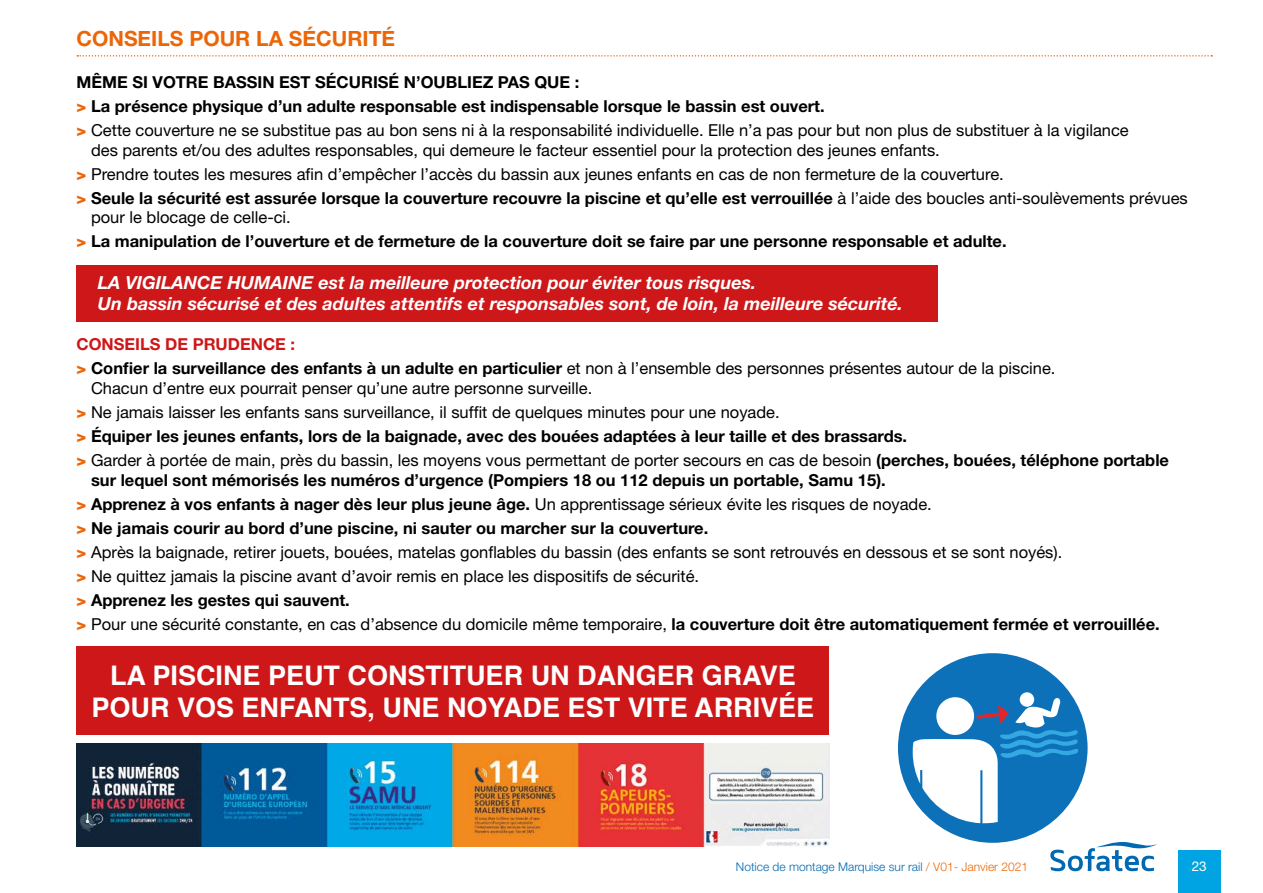
<style>
.page{position:relative;width:1263px;height:893px;background:#fff}
.page>*{position:absolute;margin:0;border:0;box-sizing:border-box;transform-origin:0 0}
.t1{font:700 27px/32.4px "Helvetica";color:#fff;text-align:center}
.t2{font:700 21px "Helvetica Neue";color:#ec6608}
.t3{font:italic 700 18px/21.6px "Helvetica Neue";color:#fff}
.t4{font:16.5px/24px "Helvetica Neue";color:#000}
.t5{font:700 16.5px/24px "Helvetica Neue";color:#000}
.t6{font:13.5px "Helvetica Neue";color:#fff}
.t7{font:300 12px "Helvetica Neue";color:#0069b1}
.s1{font-weight:800;color:#ec6608}
.s2{font-weight:400}
.s3{font-weight:700}
.s4{font-weight:700;color:#cd1719}
.s5{color:#ec6608}
</style>
<div class="page">
<div style="left:77px;top:266px;width:861px;height:56px;background:#cd1719"></div>
<svg style="left:77px;top:55px;width:1135px;height:2px"></svg>
<div style="left:77px;top:646px;width:752px;height:89px;background:#cd1719"></div>
<div style="left:898px;top:653px;width:189px;height:190px;background:#0d71b9;border-radius:50%"></div>
<svg style="left:1020px;top:692px;width:14px;height:15px"></svg>
<svg style="left:913px;top:696px;width:167px;height:127px"></svg>
<img style="left:77px;top:744px;width:752px;height:102px">
<div style="left:1178px;top:850px;width:42px;height:43px;background:#00a4e3"></div>
<svg style="left:1050px;top:842px;width:107px;height:29px"></svg>
<p class="t2" style="left:77px;top:31px;width:320px">CONSEILS POUR LA SÉCURITÉ</p>
<p class="t5" style="left:77px;top:71px;width:1054px">MÊME SI VOTRE BASSIN EST SÉCURISÉ N’OUBLIEZ PAS QUE :<br><span class="s1">&gt;</span> La présence physique d’un adulte responsable est indispensable lorsque le bassin est ouvert.<br><span class="s1">&gt;</span> <span class="s2">Cette couverture ne se substitue pas au bon sens ni à la responsabilité individuelle. Elle n’a pas pour but non plus de substituer à la vigilance</span></p>
<p class="t4" style="left:77px;top:139px;width:1113px;text-indent:14px">des parents et/ou des adultes responsables, qui demeure le facteur essentiel pour la protection des jeunes enfants.<br><span class="s1">&gt;</span> Prendre toutes les mesures afin d’empêcher l’accès du bassin aux jeunes enfants en cas de non fermeture de la couverture.<br><span class="s1">&gt;</span> <span class="s3">Seule la sécurité est assurée lorsque la couverture recouvre la piscine et qu’elle est verrouillée</span> à l’aide des boucles anti-soulèvements prévues</p>
<p class="t5" style="left:77px;top:207px;width:931px;text-indent:14px"><span class="s2">pour le blocage de celle-ci.<br></span><span class="s1">&gt;</span> La manipulation de l’ouverture et de fermeture de la couverture doit se faire par une personne responsable et adulte.</p>
<p class="t3" style="left:98px;top:273px;width:807px">LA VIGILANCE HUMAINE est la meilleure protection pour éviter tous risques.<br>Un bassin sécurisé et des adultes attentifs et responsables sont, de loin, la meilleure sécurité.</p>
<p class="t4" style="left:77px;top:334px;width:980px"><span class="s4">CONSEILS DE PRUDENCE :<br></span><span class="s1">&gt;</span> <span class="s3">Confier la surveillance des enfants à un adulte en particulier</span> et non à l’ensemble des personnes présentes autour de la piscine.</p>
<p class="t4" style="left:77px;top:378px;width:1094px;text-indent:14px">Chacun d’entre eux pourrait penser qu’une autre personne surveille.<br><span class="s1">&gt;</span> Ne jamais laisser les enfants sans surveillance, il suffit de quelques minutes pour une noyade.<br><span class="s1">&gt;</span> <span class="s3">Équiper les jeunes enfants, lors de la baignade, avec des bouées adaptées à leur taille et des brassards.<br></span><span class="s1">&gt;</span> Garder à portée de main, près du bassin, les moyens vous permettant de porter secours en cas de besoin <span class="s3">(perches, bouées, téléphone portable</span></p>
<p class="t4" style="left:77px;top:470px;width:1085px;text-indent:14px"><span class="s3">sur lequel sont mémorisés les numéros d’urgence (Pompiers 18 ou 112 depuis un portable, Samu 15).<br></span><span class="s1">&gt;</span> <span class="s3">Apprenez à vos enfants à nager dès leur plus jeune âge.</span> Un apprentissage sérieux évite les risques de noyade.<br><span class="s1">&gt;</span> <span class="s3">Ne jamais courir au bord d’une piscine, ni sauter ou marcher sur la couverture.<br></span><span class="s1">&gt;</span> Après la baignade, retirer jouets, bouées, matelas gonflables du bassin (des enfants se sont retrouvés en dessous et se sont noyés).<br><span class="s1">&gt;</span> Ne quittez jamais la piscine avant d’avoir remis en place les dispositifs de sécurité.<br><span class="s1">&gt;</span> <span class="s3">Apprenez les gestes qui sauvent.<br></span><span class="s1">&gt;</span> Pour une sécurité constante, en cas d’absence du domicile même temporaire, <span class="s3">la couverture doit être automatiquement fermée et verrouillée.</span></p>
<h1 class="t1" style="left:91px;top:661px;width:724px">LA PISCINE PEUT CONSTITUER UN DANGER GRAVE<br>POUR VOS ENFANTS, UNE NOYADE EST VITE ARRIVÉE</h1>
<p class="t7" style="left:736px;top:862px;width:294px">Notice de montage Marquise sur rail <span class="s5">/ V01- Janvier 2021</span></p>
<p class="t6" style="left:1192px;top:861px;width:17px">23</p>
</div>
